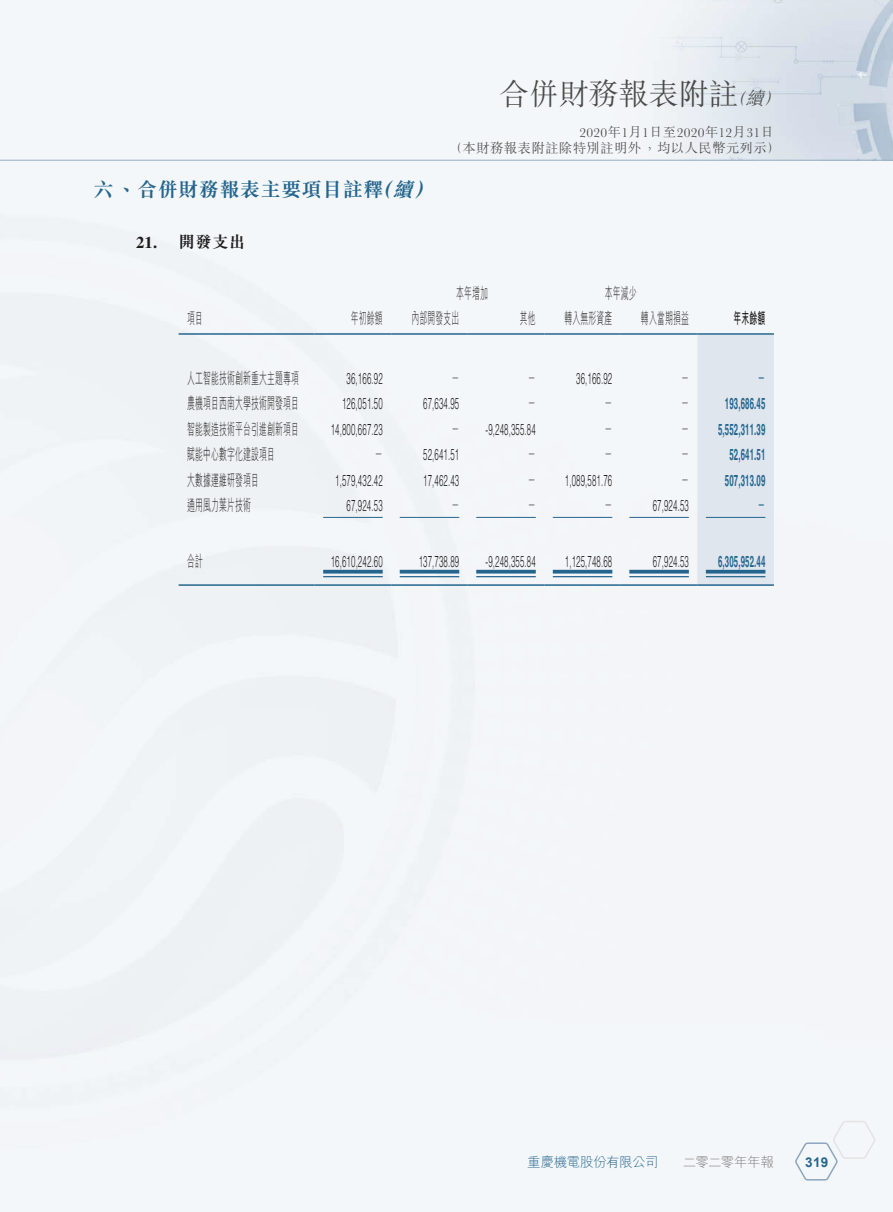
<style>
.page{position:relative;width:893px;height:1212px;background:#fff}
.page>*{position:absolute;margin:0;border:0;box-sizing:border-box;transform-origin:0 0}
.t1{font:300 30px "M Sung HK";letter-spacing:-.005em;color:#4a4a49}
.t2{font:700 20.25px "M Sung HK";letter-spacing:.015em;color:#24658e}
.t3{font:700 16.5px "M Sung HK";color:#1c1c1b}
.t4{font:300 15.75px "Helvetica LT Std";letter-spacing:.015em;color:#1c1c1b;scale:.5 1}
.t5{font:300 15.75px "M Hei HK";letter-spacing:.015em;color:#1c1c1b;scale:.5 1}
.t6{font:700 15.75px "Helvetica LT Std";letter-spacing:.015em;color:#24658e;scale:.5 1}
.t7{font:700 15.75px "M Hei HK";color:#1c1c1b;scale:.5 1}
.t8{font:700 15.75px "M Hei HK";color:#24658e;scale:.5 1}
.t9{font:300 13.5px/16.5px "M Sung HK";letter-spacing:.02em;color:#4a4a49}
.t10{font:300 13.5px "M Hei HK";letter-spacing:-.03em;color:#24658e}
.t11{font:300 13.5px "M Hei HK";letter-spacing:-.045em;color:#7c7b7b}
.t12{font:700 13.5px "Arial";color:#24658e}
.s1{font-style:italic}
.s2{font-family:"Times LT Std"}
.s3{font-style:italic;font-size:18px}
</style>
<div class="page">
<div style="left:1px;top:0;width:892px;height:1212px;background:#f4f7f9"></div>
<img style="left:457px;top:0;width:436px;height:160px">
<hr style="left:0;top:0;width:1px;height:1212px;background:#24658e">
<hr style="left:0;top:160px;width:893px;height:1px;background:#95adc4">
<svg style="left:795px;top:1121px;width:80px;height:60px"></svg>
<div style="left:697px;top:335px;width:77px;height:249px;background:#e0e6ed"></div>
<hr style="left:179px;top:333px;width:136px;height:2px;background:#24658e">
<hr style="left:315px;top:333px;width:76px;height:2px;background:#24658e">
<hr style="left:391px;top:333px;width:77px;height:2px;background:#24658e">
<hr style="left:468px;top:333px;width:76px;height:2px;background:#24658e">
<hr style="left:544px;top:333px;width:77px;height:2px;background:#24658e">
<hr style="left:621px;top:333px;width:76px;height:2px;background:#24658e">
<hr style="left:697px;top:333px;width:77px;height:2px;background:#24658e">
<hr style="left:323px;top:517px;width:60px;height:1px;background:#24658e">
<hr style="left:400px;top:517px;width:59px;height:1px;background:#24658e">
<hr style="left:476px;top:517px;width:60px;height:1px;background:#24658e">
<hr style="left:553px;top:517px;width:59px;height:1px;background:#24658e">
<hr style="left:629px;top:517px;width:60px;height:1px;background:#24658e">
<hr style="left:706px;top:517px;width:59px;height:1px;background:#24658e">
<hr style="left:323px;top:570px;width:60px;height:3px;background:#24658e">
<hr style="left:323px;top:576px;width:60px;height:1px;background:#24658e">
<hr style="left:400px;top:570px;width:59px;height:3px;background:#24658e">
<hr style="left:400px;top:576px;width:59px;height:1px;background:#24658e">
<hr style="left:476px;top:570px;width:60px;height:3px;background:#24658e">
<hr style="left:476px;top:576px;width:60px;height:1px;background:#24658e">
<hr style="left:553px;top:570px;width:59px;height:3px;background:#24658e">
<hr style="left:553px;top:576px;width:59px;height:1px;background:#24658e">
<hr style="left:629px;top:570px;width:60px;height:3px;background:#24658e">
<hr style="left:629px;top:576px;width:60px;height:1px;background:#24658e">
<hr style="left:706px;top:570px;width:59px;height:3px;background:#24658e">
<hr style="left:706px;top:576px;width:59px;height:1px;background:#24658e">
<hr style="left:179px;top:584px;width:136px;height:2px;background:#24658e">
<hr style="left:315px;top:584px;width:76px;height:2px;background:#24658e">
<hr style="left:391px;top:584px;width:77px;height:2px;background:#24658e">
<hr style="left:468px;top:584px;width:76px;height:2px;background:#24658e">
<hr style="left:544px;top:584px;width:77px;height:2px;background:#24658e">
<hr style="left:621px;top:584px;width:76px;height:2px;background:#24658e">
<hr style="left:697px;top:584px;width:77px;height:2px;background:#24658e">
<p class="t2" style="left:94px;top:175px;width:347px">六、合併財務報表主要項目註釋<span class="s1">（續）</span></p>
<p class="t3" style="left:136px;top:230px;width:111px"><span class="s2">21.</span> 開發支出</p>
<h1 class="t1" style="left:499px;top:73px;width:289px">合併財務報表附註<span class="s3">（續）</span></h1>
<p class="t9" style="left:449px;top:123px;width:333px;text-indent:131px">2020年1月1日至2020年12月31日（本財務報表附註除特別註明外，均以人民幣元列示）</p>
<p class="t5" style="left:187px;top:307px;width:33px">項目</p>
<p class="t5" style="left:351px;top:307px;width:65px">年初餘額</p>
<p class="t5" style="left:456px;top:282px;width:65px">本年增加</p>
<p class="t5" style="left:605px;top:282px;width:65px">本年減少</p>
<p class="t5" style="left:411px;top:307px;width:97px">內部開發支出</p>
<p class="t5" style="left:520px;top:307px;width:33px">其他</p>
<p class="t5" style="left:564px;top:307px;width:97px">轉入無形資產</p>
<p class="t5" style="left:641px;top:307px;width:97px">轉入當期損益</p>
<p class="t7" style="left:733px;top:307px;width:65px">年末餘額</p>
<p class="t5" style="left:187px;top:367px;width:225px">人工智能技術創新重大主題專項</p>
<p class="t4" style="left:347px;top:368px;width:74px">36,166.92</p>
<p class="t5" style="left:451px;top:367px;width:17px">－</p>
<p class="t5" style="left:528px;top:367px;width:17px">－</p>
<p class="t4" style="left:576px;top:368px;width:74px">36,166.92</p>
<p class="t5" style="left:681px;top:367px;width:17px">－</p>
<p class="t8" style="left:757px;top:366px;width:17px">－</p>
<p class="t5" style="left:187px;top:392px;width:225px">農機項目西南大學技術開發項目</p>
<p class="t4" style="left:342px;top:394px;width:83px">126,051.50</p>
<p class="t4" style="left:423px;top:394px;width:74px">67,634.95</p>
<p class="t5" style="left:528px;top:392px;width:17px">－</p>
<p class="t5" style="left:604px;top:392px;width:17px">－</p>
<p class="t5" style="left:681px;top:392px;width:17px">－</p>
<p class="t6" style="left:725px;top:394px;width:83px">193,686.45</p>
<p class="t5" style="left:187px;top:418px;width:225px">智能製造技術平台引進創新項目</p>
<p class="t4" style="left:331px;top:419px;width:105px">14,800,667.23</p>
<p class="t5" style="left:451px;top:418px;width:17px">－</p>
<p class="t4" style="left:486px;top:419px;width:102px">-9,248,355.84</p>
<p class="t5" style="left:604px;top:418px;width:17px">－</p>
<p class="t5" style="left:681px;top:418px;width:17px">－</p>
<p class="t6" style="left:718px;top:420px;width:96px">5,552,311.39</p>
<p class="t5" style="left:187px;top:443px;width:177px">賦能中心數字化建設項目</p>
<p class="t5" style="left:375px;top:443px;width:17px">－</p>
<p class="t4" style="left:423px;top:445px;width:74px">52,641.51</p>
<p class="t5" style="left:528px;top:443px;width:17px">－</p>
<p class="t5" style="left:604px;top:443px;width:17px">－</p>
<p class="t5" style="left:681px;top:443px;width:17px">－</p>
<p class="t6" style="left:729px;top:445px;width:74px">52,641.51</p>
<p class="t5" style="left:187px;top:469px;width:145px">大數據運維研發項目</p>
<p class="t4" style="left:335px;top:470px;width:96px">1,579,432.42</p>
<p class="t4" style="left:423px;top:470px;width:74px">17,462.43</p>
<p class="t5" style="left:528px;top:469px;width:17px">－</p>
<p class="t4" style="left:565px;top:470px;width:96px">1,089,581.76</p>
<p class="t5" style="left:681px;top:469px;width:17px">－</p>
<p class="t6" style="left:725px;top:471px;width:83px">507,313.09</p>
<p class="t5" style="left:187px;top:494px;width:129px">通用風力葉片技術</p>
<p class="t4" style="left:347px;top:496px;width:74px">67,924.53</p>
<p class="t5" style="left:451px;top:494px;width:17px">－</p>
<p class="t5" style="left:528px;top:494px;width:17px">－</p>
<p class="t5" style="left:604px;top:494px;width:17px">－</p>
<p class="t4" style="left:653px;top:496px;width:74px">67,924.53</p>
<p class="t8" style="left:757px;top:494px;width:17px">－</p>
<p class="t5" style="left:187px;top:550px;width:33px">合計</p>
<p class="t4" style="left:331px;top:551px;width:105px">16,610,242.60</p>
<p class="t4" style="left:419px;top:551px;width:83px">137,738.89</p>
<p class="t4" style="left:486px;top:551px;width:102px">-9,248,355.84</p>
<p class="t4" style="left:565px;top:551px;width:96px">1,125,748.68</p>
<p class="t4" style="left:653px;top:551px;width:74px">67,924.53</p>
<p class="t6" style="left:718px;top:552px;width:96px">6,305,952.44</p>
<p class="t10" style="left:527px;top:1153px;width:133px">重慶機電股份有限公司</p>
<p class="t11" style="left:683px;top:1153px;width:93px">二零二零年年報</p>
<p class="t12" style="left:805px;top:1152px;width:24px">319</p>
</div>
